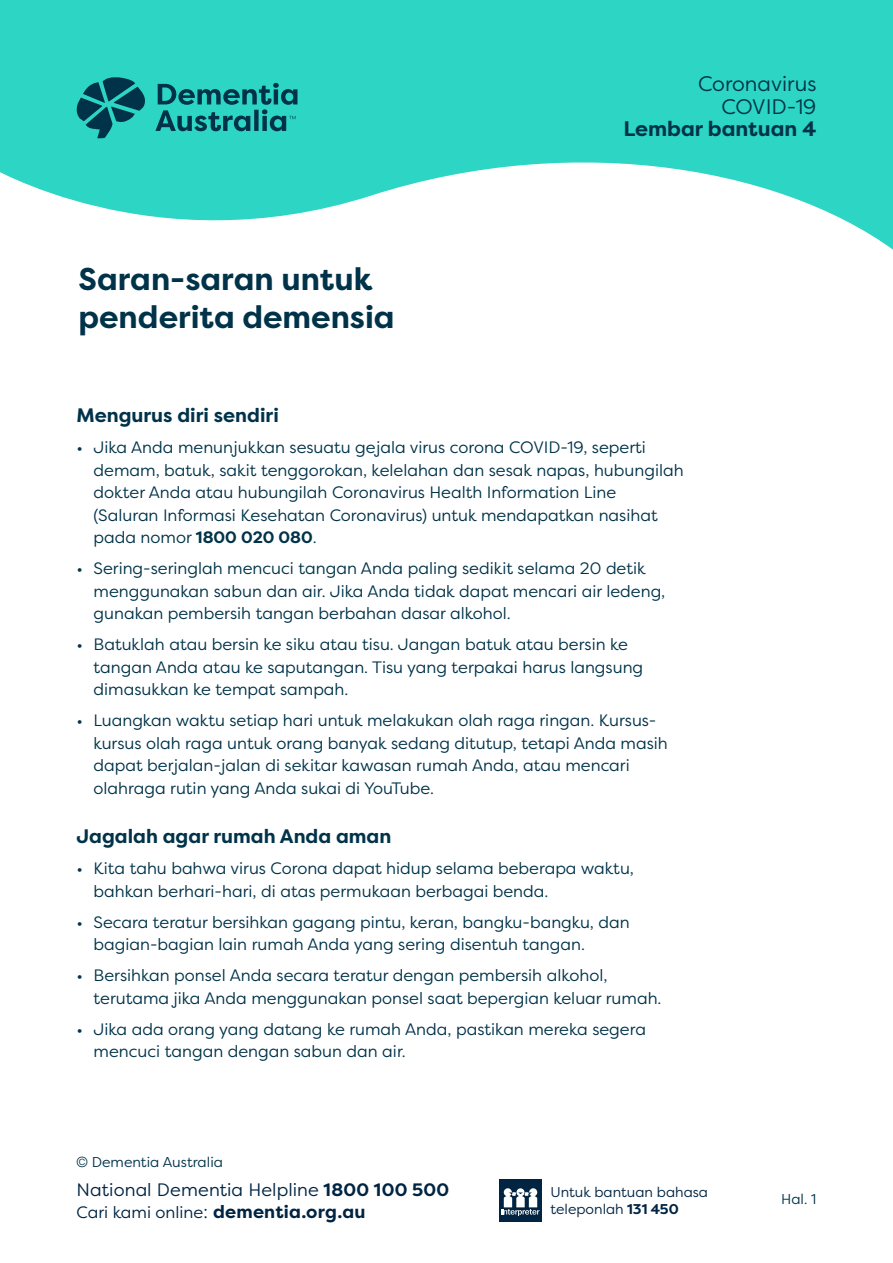
<style>
.page{position:relative;width:893px;height:1263px;background:#fff}
.page>*{position:absolute;margin:0;border:0;box-sizing:border-box;transform-origin:0 0}
.t1{font:700 31.5px/37.8px "Filson Pro";color:#003349}
.t2{font:21px/22.5px "Filson Pro";color:#003349;text-align:right}
.t3{font:700 21px "Filson Pro";color:#003349}
.t4{font:700 19.5px "Filson Pro";color:#003349}
.t5{font:18px/21.8px "Filson Pro";letter-spacing:.005em;color:#002442}
.t6{font:16.5px/22.5px "Filson Pro";color:#003349}
.t7{font:14.25px "Filson Pro";color:#003349}
.t8{font:14.1px/16.5px "Filson Pro";color:#002442}
.s1{font-weight:700}
.s2{font-family:"Helvetica Neue LT Pro";font-weight:300}
.s3{font-size:16.5px}
</style>
<div class="page">
<svg style="left:0;top:0;width:893px;height:250px;fill:#2cd5c4"></svg>
<svg style="left:76px;top:76px;width:221px;height:63px;background:#1d9f9b"></svg>
<div style="left:499px;top:1179px;width:43px;height:43px;background:#002442"></div>
<svg style="left:501px;top:1188px;width:38px;height:28px"></svg>
<h1 class="t1" style="left:78px;top:261px;width:318px">Saran-saran untuk penderita demensia</h1>
<p class="t2" style="left:698px;top:72px;width:120px">Coronavirus<br>COVID-19</p>
<p class="t3" style="left:623px;top:115px;width:195px">Lembar bantuan 4</p>
<h2 class="t4" style="left:77px;top:403px;width:204px">Mengurus diri sendiri</h2>
<p class="t6" style="left:94px;top:436px;width:592px;text-indent:-17px">• Jika Anda menunjukkan sesuatu gejala virus corona COVID-19, seperti demam, batuk, sakit tenggorokan, kelelahan dan sesak napas, hubungilah dokter Anda atau hubungilah Coronavirus Health Information Line (Saluran Informasi Kesehatan Coronavirus) untuk mendapatkan nasihat pada nomor <span class="s1">1800 020 080</span>.</p>
<p class="t6" style="left:94px;top:557px;width:573px;text-indent:-17px">• Sering-seringlah mencuci tangan Anda paling sedikit selama 20 detik menggunakan sabun dan air. Jika Anda tidak dapat mencari air ledeng, gunakan pembersih tangan berbahan dasar alkohol.</p>
<p class="t6" style="left:94px;top:633px;width:551px;text-indent:-17px">• Batuklah atau bersin ke siku atau tisu. Jangan batuk atau bersin ke tangan Anda atau ke saputangan. Tisu yang terpakai harus langsung dimasukkan ke tempat sampah.</p>
<p class="t6" style="left:94px;top:709px;width:576px;text-indent:-17px">• Luangkan waktu setiap hari untuk melakukan olah raga ringan. Kursus&shy;kursus olah raga untuk orang banyak sedang ditutup, tetapi Anda masih dapat berjalan-jalan di sekitar kawasan rumah Anda, atau mencari olahraga rutin yang Anda sukai di YouTube.</p>
<h2 class="t4" style="left:77px;top:824px;width:316px">Jagalah agar rumah Anda aman</h2>
<p class="t6" style="left:94px;top:857px;width:542px;text-indent:-17px">• Kita tahu bahwa virus Corona dapat hidup selama beberapa waktu, bahkan berhari-hari, di atas permukaan berbagai benda.</p>
<p class="t6" style="left:94px;top:910px;width:538px;text-indent:-17px">• Secara teratur bersihkan gagang pintu, keran, bangku-bangku, dan bagian-bagian lain rumah Anda yang sering disentuh tangan.</p>
<p class="t6" style="left:94px;top:964px;width:569px;text-indent:-17px">• Bersihkan ponsel Anda secara teratur dengan pembersih alkohol, terutama jika Anda menggunakan ponsel saat bepergian keluar rumah.</p>
<p class="t6" style="left:94px;top:1017px;width:554px;text-indent:-17px">• Jika ada orang yang datang ke rumah Anda, pastikan mereka segera mencuci tangan dengan sabun dan air.</p>
<p class="t7" style="left:77px;top:1152px;width:148px"><span class="s2">©</span> Dementia Australia</p>
<p class="t5" style="left:77px;top:1178px;width:374px">National Dementia Helpline <span class="s1">1800 100 500<br></span><span class="s3">Cari kami online</span>: <span class="s1">dementia.org.au</span></p>
<p class="t8" style="left:550px;top:1183px;width:159px">Untuk bantuan bahasa teleponlah <span class="s1">131 450</span></p>
<p class="t7" style="left:781px;top:1189px;width:37px">Hal. 1</p>
</div>
